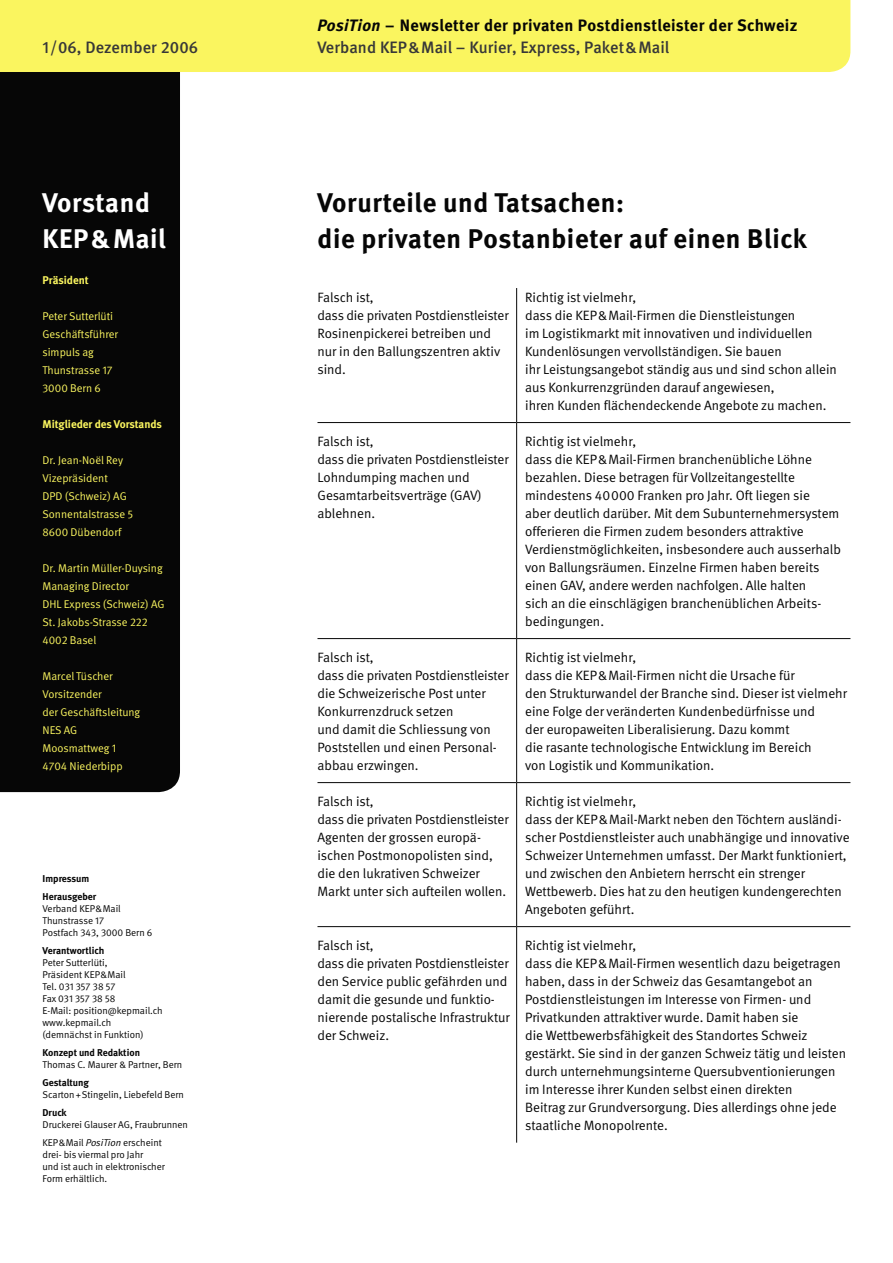
<style>
.page{position:relative;width:893px;height:1263px;background:#fff}
.page>*{position:absolute;margin:0;border:0;box-sizing:border-box;transform-origin:0 0}
.Titel{font:700 27px/36px "Meta";letter-spacing:.025em;color:#060606}
.Titel-2{font:700 27px "Meta";letter-spacing:.02em;color:#fff}
.t1{font:500 16.5px "Meta";letter-spacing:.005em;color:#383838}
.t2{font:700 16.5px "Meta";letter-spacing:.025em;color:#060606}
.Text{font:13.5px/18px "Meta Normal";color:#060606}
.Text-2{font:11.25px/18px "Meta Normal";color:#faf55f}
.Text-3{font:700 11.25px "Meta";color:#faf55f}
.Text-4{font:11.25px "Meta Normal Caps Expert";color:#faf55f}
.Text-5{font:9.9px/12px "Meta Normal";color:#060606}
.Text-6{font:700 9.9px "Meta";color:#060606}
.Text-7{font:9.9px "Meta Normal Caps Expert";color:#060606}
.s1{font-family:"Meta Medium Expert";font-weight:400}
.s2{font-family:"Meta Normal Caps Expert"}
.s3{font-family:"Meta Normal"}
.s4{font-style:italic}
</style>
<div class="page">
<div style="left:0;top:72px;width:180px;height:720px;background:#060606"></div>
<div style="left:0;top:0;width:850px;height:72px;background:#faf55f"></div>
<hr style="left:516px;top:288px;width:1px;height:134px;background:#060606">
<hr style="left:317px;top:422px;width:200px;height:1px;background:#060606">
<hr style="left:517px;top:422px;width:333px;height:1px;background:#060606">
<hr style="left:516px;top:423px;width:1px;height:215px;background:#060606">
<hr style="left:317px;top:638px;width:200px;height:1px;background:#060606">
<hr style="left:517px;top:638px;width:333px;height:1px;background:#060606">
<hr style="left:516px;top:639px;width:1px;height:143px;background:#060606">
<hr style="left:317px;top:782px;width:200px;height:1px;background:#060606">
<hr style="left:517px;top:782px;width:333px;height:1px;background:#060606">
<hr style="left:516px;top:783px;width:1px;height:143px;background:#060606">
<hr style="left:317px;top:926px;width:200px;height:1px;background:#060606">
<hr style="left:517px;top:926px;width:333px;height:1px;background:#060606">
<hr style="left:516px;top:927px;width:1px;height:216px;background:#060606">
<p class="t1" style="left:43px;top:38px;width:157px"><span class="s1">1</span>/<span class="s1">06</span>, Dezember <span class="s1">2006</span></p>
<p class="Titel-2" style="left:43px;top:186px;width:109px">Vorstand</p>
<p class="Titel-2" style="left:43px;top:222px;width:125px">KEP&amp;Mail</p>
<p class="Text-3" style="left:43px;top:273px;width:48px">Präsident</p>
<p class="Text-2" style="left:43px;top:306px;width:72px">Peter Sutterlüti</p>
<p class="Text-2" style="left:43px;top:324px;width:77px">Geschäftsführer</p>
<p class="Text-2" style="left:43px;top:342px;width:53px">simpuls ag</p>
<p class="Text-2" style="left:43px;top:360px;width:71px">Thunstrasse <span class="s2">17</span></p>
<p class="Text-4" style="left:43px;top:381px;width:60px">3000 <span class="s3">Bern</span> 6</p>
<p class="Text-3" style="left:43px;top:417px;width:121px">Mitglieder des Vorstands</p>
<p class="Text-2" style="left:43px;top:450px;width:82px">Dr. Jean-Noël Rey</p>
<p class="Text-2" style="left:43px;top:468px;width:67px">Vizepräsident</p>
<p class="Text-2" style="left:43px;top:486px;width:86px">DPD (Schweiz) AG</p>
<p class="Text-2" style="left:43px;top:504px;width:92px">Sonnentalstrasse <span class="s2">5</span></p>
<p class="Text-2" style="left:43px;top:522px;width:80px"><span class="s2">8600</span> Dübendorf</p>
<p class="Text-2" style="left:43px;top:558px;width:122px">Dr. Martin Müller-Duysing</p>
<p class="Text-2" style="left:43px;top:576px;width:88px">Managing Director</p>
<p class="Text-2" style="left:43px;top:594px;width:124px">DHL Express (Schweiz) AG</p>
<p class="Text-2" style="left:43px;top:612px;width:107px">St. Jakobs-Strasse <span class="s2">222</span></p>
<p class="Text-2" style="left:43px;top:630px;width:55px"><span class="s2">4002</span> Basel</p>
<p class="Text-2" style="left:43px;top:666px;width:72px">Marcel Tüscher</p>
<p class="Text-2" style="left:43px;top:684px;width:99px">Vorsitzender<br>der Geschäftsleitung</p>
<p class="Text-2" style="left:43px;top:720px;width:36px">NES AG</p>
<p class="Text-2" style="left:43px;top:738px;width:75px">Moosmattweg <span class="s2">1</span></p>
<p class="Text-2" style="left:43px;top:756px;width:82px"><span class="s2">4704</span> Niederbipp</p>
<p class="Text-6" style="left:43px;top:873px;width:48px">Impressum</p>
<p class="Text-6" style="left:43px;top:891px;width:55px">Herausgeber</p>
<p class="Text-5" style="left:43px;top:902px;width:80px">Verband KEP&amp;Mail</p>
<p class="Text-5" style="left:43px;top:914px;width:63px">Thunstrasse <span class="s2">17</span></p>
<p class="Text-5" style="left:43px;top:926px;width:111px">Postfach <span class="s2">343</span>, <span class="s2">3000</span> Bern <span class="s2">6</span></p>
<p class="Text-6" style="left:43px;top:945px;width:63px">Verantwortlich</p>
<p class="Text-5" style="left:43px;top:956px;width:66px">Peter Sutterlüti,</p>
<p class="Text-5" style="left:43px;top:968px;width:85px">Präsident KEP&amp;Mail</p>
<p class="Text-7" style="left:43px;top:981px;width:75px"><span class="s3">Tel.</span> 031 357 38 57</p>
<p class="Text-7" style="left:43px;top:993px;width:74px"><span class="s3">Fax</span> 031 357 38 58</p>
<p class="Text-5" style="left:43px;top:1004px;width:122px">E-Mail: position@kepmail.ch</p>
<p class="Text-5" style="left:43px;top:1016px;width:70px">www.kepmail.ch</p>
<p class="Text-5" style="left:43px;top:1028px;width:103px">(demnächst in Funktion)</p>
<p class="Text-6" style="left:43px;top:1047px;width:99px">Konzept und Redaktion</p>
<p class="Text-5" style="left:43px;top:1058px;width:141px">Thomas C. Maurer &amp; Partner, Bern</p>
<p class="Text-6" style="left:43px;top:1077px;width:48px">Gestaltung</p>
<p class="Text-5" style="left:43px;top:1088px;width:143px">Scarton+Stingelin, Liebefeld Bern</p>
<p class="Text-6" style="left:43px;top:1107px;width:26px">Druck</p>
<p class="Text-5" style="left:43px;top:1118px;width:147px">Druckerei Glauser AG, Fraubrunnen</p>
<p class="Text-5" style="left:43px;top:1136px;width:121px">KEP&amp;Mail <span class="s4">PosiTion</span> erscheint drei- bis viermal pro Jahr</p>
<p class="Text-5" style="left:43px;top:1160px;width:124px">und ist auch in elektronischer<br>Form erhältlich.</p>
<p class="t2" style="left:317px;top:15px;width:482px"><span class="s4">PosiTion</span> – Newsletter der privaten Postdienstleister der Schweiz</p>
<p class="t1" style="left:317px;top:38px;width:353px">Verband KEP&amp;Mail – Kurier, Express, Paket&amp;Mail</p>
<p class="Titel" style="left:317px;top:184px;width:491px">Vorurteile und Tatsachen:<br>die privaten Postanbieter auf einen Blick</p>
<p class="Text" style="left:317px;top:288px;width:58px">Falsch ist,</p>
<p class="Text" style="left:317px;top:306px;width:193px">dass die privaten Postdienstleister<br>Rosinenpickerei betreiben und nur in den Ballungszentren aktiv sind.</p>
<p class="Text" style="left:317px;top:432px;width:58px">Falsch ist,</p>
<p class="Text" style="left:317px;top:450px;width:193px">dass die privaten Postdienstleister<br>Lohndumping machen und<br>Gesamtarbeitsverträge (GAV) ablehnen.</p>
<p class="Text" style="left:317px;top:648px;width:58px">Falsch ist,</p>
<p class="Text" style="left:317px;top:666px;width:193px">dass die privaten Postdienstleister die Schweizerische Post unter<br>Konkurrenzdruck setzen<br>und damit die Schliessung von<br>Poststellen und einen Personal&shy;abbau erzwingen.</p>
<p class="Text" style="left:317px;top:792px;width:58px">Falsch ist,</p>
<p class="Text" style="left:317px;top:810px;width:193px">dass die privaten Postdienstleister<br>Agenten der grossen europä&shy;ischen Postmonopolisten sind, die den lukrativen Schweizer<br>Markt unter sich aufteilen wollen.</p>
<p class="Text" style="left:317px;top:936px;width:58px">Falsch ist,</p>
<p class="Text" style="left:317px;top:954px;width:194px">dass die privaten Postdienstleister den Service public gefährden und damit die gesunde und funktio&shy;nierende postalische Infrastruktur der Schweiz.</p>
<p class="Text" style="left:525px;top:288px;width:112px">Richtig ist vielmehr,</p>
<p class="Text" style="left:525px;top:306px;width:313px">dass die KEP&amp;Mail-Firmen die Dienstleistungen<br>im Logistikmarkt mit innovativen und individuellen Kundenlösungen vervollständigen. Sie bauen<br>ihr Leistungsangebot ständig aus und sind schon allein aus Konkurrenzgründen darauf angewiesen,<br>ihren Kunden flächendeckende Angebote zu machen.</p>
<p class="Text" style="left:525px;top:432px;width:112px">Richtig ist vielmehr,</p>
<p class="Text" style="left:525px;top:450px;width:317px">dass die KEP&amp;Mail-Firmen branchenübliche Löhne bezahlen. Diese betragen für Vollzeitangestellte mindestens <span class="s2">40000</span> Franken pro Jahr. Oft liegen sie<br>aber deutlich darüber. Mit dem Subunternehmersystem offerieren die Firmen zudem besonders attraktive Verdienstmöglichkeiten, insbesondere auch ausserhalb von Ballungsräumen. Einzelne Firmen haben bereits einen GAV, andere werden nachfolgen. Alle halten<br>sich an die einschlägigen branchenüblichen Arbeits&shy;bedingungen.</p>
<p class="Text" style="left:525px;top:648px;width:112px">Richtig ist vielmehr,</p>
<p class="Text" style="left:525px;top:666px;width:323px">dass die KEP&amp;Mail-Firmen nicht die Ursache für<br>den Strukturwandel der Branche sind. Dieser ist vielmehr eine Folge der veränderten Kundenbedürfnisse und<br>der europaweiten Liberalisierung. Dazu kommt<br>die rasante technologische Entwicklung im Bereich<br>von Logistik und Kommunikation.</p>
<p class="Text" style="left:525px;top:792px;width:112px">Richtig ist vielmehr,</p>
<p class="Text" style="left:525px;top:810px;width:326px">dass der KEP&amp;Mail-Markt neben den Töchtern ausländi&shy;scher Postdienstleister auch unabhängige und innovative Schweizer Unternehmen umfasst. Der Markt funktioniert, und zwischen den Anbietern herrscht ein strenger Wettbewerb. Dies hat zu den heutigen kundengerechten Angeboten geführt.</p>
<p class="Text" style="left:525px;top:936px;width:112px">Richtig ist vielmehr,</p>
<p class="Text" style="left:525px;top:954px;width:322px">dass die KEP&amp;Mail-Firmen wesentlich dazu beigetragen haben, dass in der Schweiz das Gesamtangebot an Postdienstleistungen im Interesse von Firmen- und Privatkunden attraktiver wurde. Damit haben sie<br>die Wettbewerbsfähigkeit des Standortes Schweiz gestärkt. Sie sind in der ganzen Schweiz tätig und leisten durch unternehmungsinterne Quersubventionierungen im Interesse ihrer Kunden selbst einen direkten<br>Beitrag zur Grundversorgung. Dies allerdings ohne jede staatliche Monopolrente.</p>
</div>
